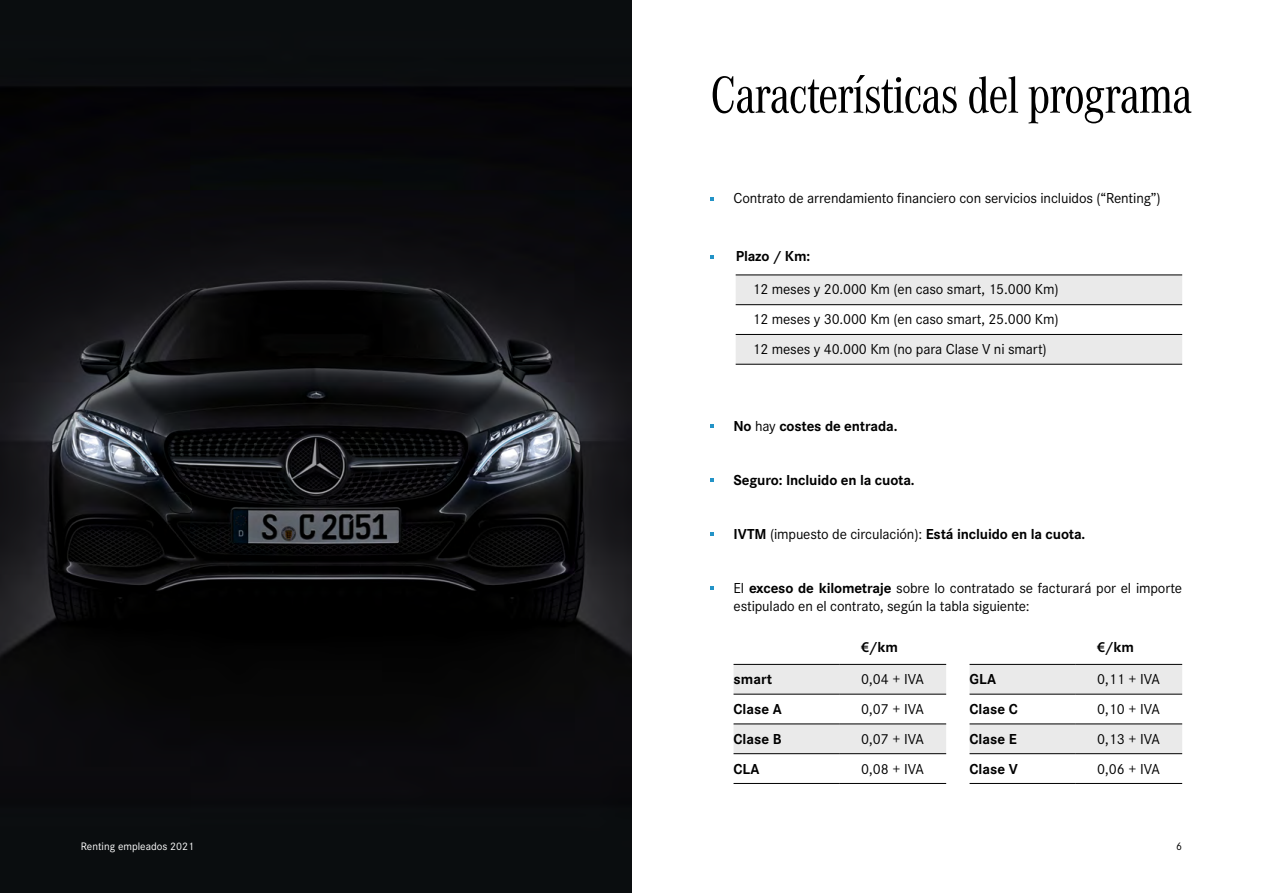
<style>
.page{position:relative;width:1263px;height:893px;background:#fff}
.page>*{position:absolute;margin:0;border:0;box-sizing:border-box;transform-origin:0 0}
.t1{font:54px "Corporate A Con";letter-spacing:-.03em;color:#000}
.t2{font:15px/29.7px "Corporate S";letter-spacing:-.01em;color:#000;text-align:justify}
.t3{font:700 15px "Corporate S";letter-spacing:-.01em;color:#000}
.t4{font:11.25px "Corporate S";color:#fff}
.t5{font:11.25px "Corporate S";color:#000}
.s1{font-weight:400}
.s2{font-weight:700}
.s3{font-family:"Myriad Pro";font-weight:600}
</style>
<div class="page">
<img style="left:0;top:0;width:631px;height:893px">
<svg style="left:710px;top:197px;width:4px;height:4px"></svg>
<svg style="left:736px;top:276px;width:446px;height:88px"></svg>
<hr style="left:736px;top:304px;width:446px;height:1px;background:#000">
<hr style="left:736px;top:334px;width:446px;height:1px;background:#000">
<hr style="left:736px;top:364px;width:446px;height:1px;background:#000">
<hr style="left:736px;top:275px;width:446px;height:1px;background:#000">
<svg style="left:710px;top:255px;width:4px;height:4px"></svg>
<svg style="left:710px;top:424px;width:4px;height:4px"></svg>
<svg style="left:710px;top:478px;width:4px;height:4px"></svg>
<svg style="left:710px;top:532px;width:4px;height:4px"></svg>
<svg style="left:710px;top:586px;width:4px;height:4px"></svg>
<svg style="left:733px;top:664px;width:449px;height:90px"></svg>
<hr style="left:733px;top:664px;width:107px;height:1px;background:#000">
<hr style="left:840px;top:664px;width:106px;height:1px;background:#000">
<hr style="left:969px;top:664px;width:107px;height:1px;background:#000">
<hr style="left:1076px;top:664px;width:106px;height:1px;background:#000">
<hr style="left:733px;top:694px;width:107px;height:1px;background:#000">
<hr style="left:840px;top:694px;width:106px;height:1px;background:#000">
<hr style="left:969px;top:694px;width:107px;height:1px;background:#000">
<hr style="left:1076px;top:694px;width:106px;height:1px;background:#000">
<hr style="left:733px;top:723px;width:107px;height:1px;background:#000">
<hr style="left:840px;top:723px;width:106px;height:1px;background:#000">
<hr style="left:969px;top:723px;width:107px;height:1px;background:#000">
<hr style="left:1076px;top:723px;width:106px;height:1px;background:#000">
<hr style="left:733px;top:753px;width:107px;height:1px;background:#000">
<hr style="left:840px;top:753px;width:106px;height:1px;background:#000">
<hr style="left:969px;top:753px;width:107px;height:1px;background:#000">
<hr style="left:1076px;top:753px;width:106px;height:1px;background:#000">
<hr style="left:733px;top:783px;width:107px;height:1px;background:#000">
<hr style="left:840px;top:783px;width:106px;height:1px;background:#000">
<hr style="left:969px;top:783px;width:107px;height:1px;background:#000">
<hr style="left:1076px;top:783px;width:106px;height:1px;background:#000">
<h1 class="t1" style="left:710px;top:66px;width:484px">Características del programa</h1>
<p class="t2" style="left:733px;top:183px;width:429px">Contrato de arrendamiento financiero con servicios incluidos (“Renting”)</p>
<p class="t3" style="left:736px;top:248px;width:76px">Plazo / Km:</p>
<p class="t2" style="left:752px;top:275px;width:308px">12 meses y 20.000 Km (en caso smart, 15.000 Km)<br>12 meses y 30.000 Km (en caso smart, 25.000 Km)<br>12 meses y 40.000 Km (no para Clase V ni smart)</p>
<p class="t3" style="left:733px;top:417px;width:165px">No <span class="s1">hay</span> costes de entrada.</p>
<p class="t3" style="left:733px;top:471px;width:183px">Seguro: Incluido en la cuota.</p>
<p class="t3" style="left:733px;top:525px;width:353px">IVTM <span class="s1">(impuesto de circulación):</span> Está incluido en la cuota.</p>
<p class="t2" style="left:733px;top:579px;width:450px;line-height:18px">El <span class="s2">exceso de kilometraje</span> sobre lo contratado se facturará por el importe estipulado en el contrato, según la tabla siguiente:</p>
<p class="t3" style="left:861px;top:638px;width:38px"><span class="s3">€</span>/km</p>
<p class="t3" style="left:1097px;top:638px;width:38px"><span class="s3">€</span>/km</p>
<p class="t3" style="left:733px;top:671px;width:40px">smart</p>
<p class="t2" style="left:861px;top:665px;width:64px">0,04 + IVA</p>
<p class="t3" style="left:969px;top:671px;width:28px">GLA</p>
<p class="t2" style="left:1097px;top:665px;width:64px">0,11 + IVA</p>
<p class="t3" style="left:733px;top:700px;width:50px">Clase A</p>
<p class="t2" style="left:861px;top:694px;width:64px">0,07 + IVA</p>
<p class="t3" style="left:969px;top:700px;width:50px">Clase C</p>
<p class="t2" style="left:1097px;top:694px;width:64px">0,10 + IVA</p>
<p class="t3" style="left:733px;top:730px;width:50px">Clase B</p>
<p class="t2" style="left:861px;top:724px;width:64px">0,07 + IVA</p>
<p class="t3" style="left:969px;top:730px;width:49px">Clase E</p>
<p class="t2" style="left:1097px;top:724px;width:64px">0,13 + IVA</p>
<p class="t3" style="left:733px;top:760px;width:28px">CLA</p>
<p class="t2" style="left:861px;top:754px;width:64px">0,08 + IVA</p>
<p class="t3" style="left:969px;top:760px;width:50px">Clase V</p>
<p class="t2" style="left:1097px;top:754px;width:64px">0,06 + IVA</p>
<p class="t4" style="left:81px;top:840px;width:115px">Renting empleados 2021</p>
<p class="t5" style="left:1176px;top:840px;width:7px">6</p>
</div>
